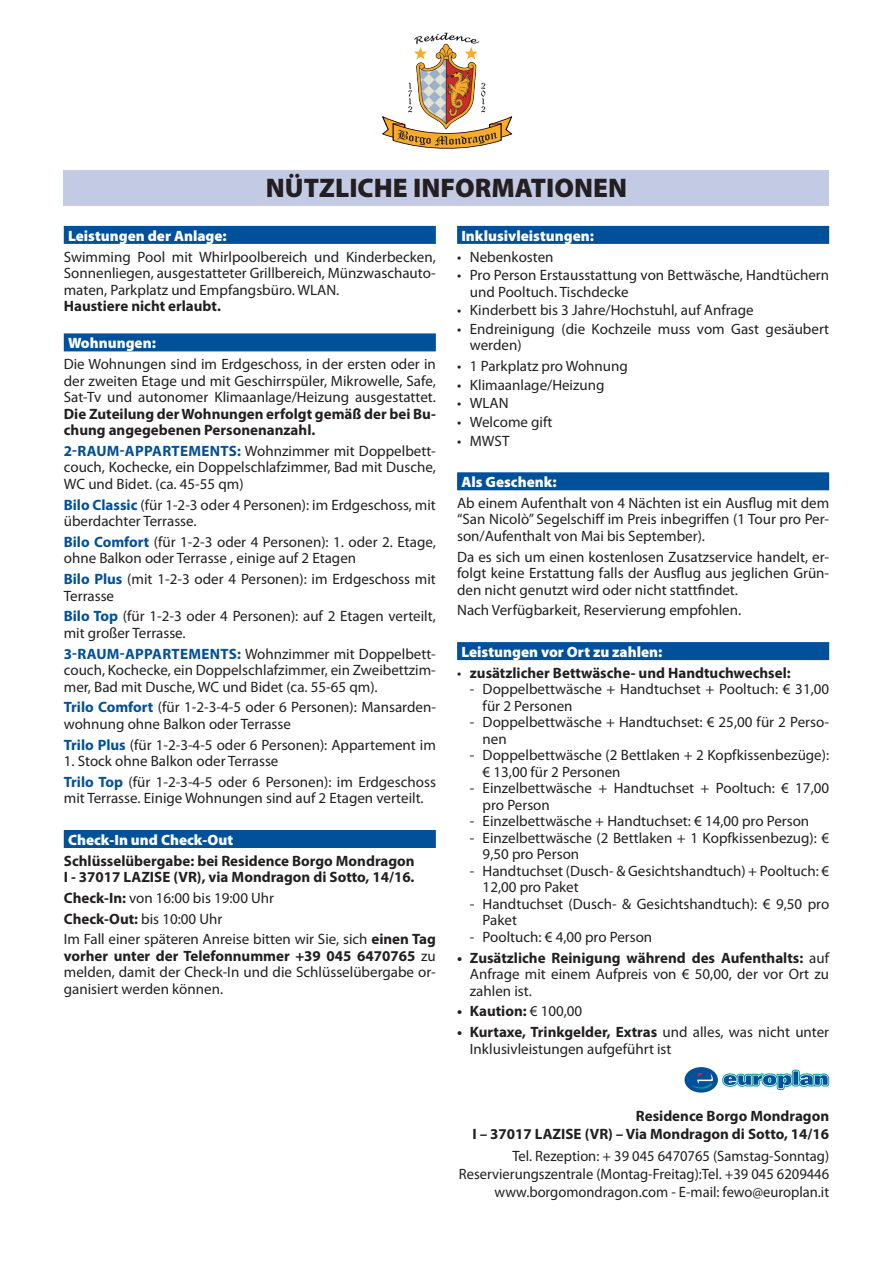
<style>
.page{position:relative;width:893px;height:1263px;background:#fff}
.page>*{position:absolute;margin:0;border:0;box-sizing:border-box;transform-origin:0 0}
.t1{font:900 27px "Myriad Pro";color:#231f20}
.t2{font:15px/16.5px "Myriad Pro";color:#231f20}
.t3{font:700 15px/16.5px "Myriad Pro";color:#231f20}
.t4{font:900 15px "Myriad Pro";color:#fff}
.s1{font-weight:700;color:#01509a}
.s2{font-weight:700}
.s3{font-weight:400}
</style>
<div class="page">
<div style="left:64px;top:226px;width:372px;height:18px;background:#01509a"></div>
<div style="left:64px;top:333px;width:372px;height:18px;background:#01509a"></div>
<div style="left:64px;top:830px;width:372px;height:18px;background:#01509a"></div>
<div style="left:457px;top:226px;width:372px;height:18px;background:#01509a"></div>
<div style="left:457px;top:472px;width:372px;height:18px;background:#01509a"></div>
<div style="left:457px;top:642px;width:372px;height:18px;background:#01509a"></div>
<div style="left:64px;top:170px;width:765px;height:35px;background:#c3cae3"></div>
<div style="left:684px;top:1067px;width:34px;height:25px;background:#01509a;border-radius:50%"></div>
<svg style="left:692px;top:1073px;width:21px;height:16px"></svg>
<svg style="left:792px;top:1070px;width:8px;height:16px"></svg>
<svg style="left:793px;top:1071px;width:6px;height:14px"></svg>
<svg style="left:722px;top:1073px;width:71px;height:17px"></svg>
<div style="left:793px;top:1071px;width:5px;height:14px;background:#01509a"></div>
<svg style="left:799px;top:1073px;width:30px;height:14px"></svg>
<img style="left:409px;top:44px;width:75px;height:39px">
<svg style="left:382px;top:83px;width:131px;height:66px"></svg>
<img style="left:414px;top:32px;width:66px;height:12px">
<svg style="left:465px;top:47px;width:13px;height:13px"></svg>
<svg style="left:414px;top:47px;width:13px;height:13px"></svg>
<h1 class="t1" style="left:266px;top:172px;width:363px">NÜTZLICHE INFORMATIONEN</h1>
<p class="t4" style="left:68px;top:227px;width:160px">Leistungen der Anlage:</p>
<p class="t2" style="left:64px;top:248px;width:374px;text-align:justify">Swimming Pool mit Whirlpoolbereich und Kinderbecken, Sonnenliegen, ausgestatteter Grillbereich, Münzwaschauto&shy;maten, Parkplatz und Empfangsbüro. WLAN.</p>
<p class="t3" style="left:64px;top:297px;width:159px">Haustiere nicht erlaubt.</p>
<p class="t4" style="left:68px;top:335px;width:89px">Wohnungen:</p>
<p class="t2" style="left:64px;top:355px;width:374px;text-align:justify">Die Wohnungen sind im Erdgeschoss, in der ersten oder in der zweiten Etage und mit Geschirrspüler, Mikrowelle, Safe, Sat-Tv und autonomer Klimaanlage/Heizung ausgestattet.</p>
<p class="t3" style="left:64px;top:405px;width:374px">Die Zuteilung der Wohnungen erfolgt gemäß der bei Bu&shy;chung angegebenen Personenanzahl.</p>
<p class="t2" style="left:64px;top:442px;width:374px;text-align:justify"><span class="s1">2-RAUM-APPARTEMENTS:</span> Wohnzimmer mit Doppelbett&shy;couch, Kochecke, ein Doppelschlafzimmer, Bad mit Dusche, WC und Bidet. (ca. 45-55 qm)</p>
<p class="t2" style="left:64px;top:496px;width:374px"><span class="s1">Bilo Classic</span> (für 1-2-3 oder 4 Personen): im Erdgeschoss, mit überdachter Terrasse.</p>
<p class="t2" style="left:64px;top:533px;width:374px"><span class="s1">Bilo Comfort</span> (für 1-2-3 oder 4 Personen): 1. oder 2. Etage, ohne Balkon oder Terrasse , einige auf 2 Etagen</p>
<p class="t2" style="left:64px;top:570px;width:374px"><span class="s1">Bilo Plus</span> (mit 1-2-3 oder 4 Personen): im Erdgeschoss mit<br>Terrasse</p>
<p class="t2" style="left:64px;top:608px;width:374px"><span class="s1">Bilo Top</span> (für 1-2-3 oder 4 Personen): auf 2 Etagen verteilt, mit großer Terrasse.</p>
<p class="t2" style="left:64px;top:645px;width:374px;text-align:justify"><span class="s1">3-RAUM-APPARTEMENTS:</span> Wohnzimmer mit Doppelbett&shy;couch, Kochecke, ein Doppelschlafzimmer, ein Zweibettzim&shy;mer, Bad mit Dusche, WC und Bidet (ca. 55-65 qm).</p>
<p class="t2" style="left:64px;top:699px;width:374px"><span class="s1">Trilo Comfort</span> (für 1-2-3-4-5 oder 6 Personen): Mansarden&shy;wohnung ohne Balkon oder Terrasse</p>
<p class="t2" style="left:64px;top:736px;width:374px"><span class="s1">Trilo Plus</span> (für 1-2-3-4-5 oder 6 Personen): Appartement im</p>
<p class="t2" style="left:64px;top:750px;width:374px;line-height:20.7px">1. Stock ohne Balkon oder Terrasse<br><span class="s1">Trilo Top</span> (für 1-2-3-4-5 oder 6 Personen): im Erdgeschoss</p>
<p class="t2" style="left:64px;top:790px;width:361px">mit Terrasse. Einige Wohnungen sind auf 2 Etagen verteilt.</p>
<p class="t4" style="left:68px;top:831px;width:167px">Check-In und Check-Out</p>
<p class="t3" style="left:64px;top:852px;width:352px">Schlüsselübergabe: bei Residence Borgo Mondragon<br>I - 37017 LAZISE (VR), via Mondragon di Sotto, 14/16.</p>
<p class="t2" style="left:64px;top:887px;width:374px;line-height:20.7px"><span class="s2">Check-In:</span> von 16:00 bis 19:00 Uhr<br><span class="s2">Check-Out:</span> bis 10:00 Uhr<br>Im Fall einer späteren Anreise bitten wir Sie, sich <span class="s2">einen Tag</span></p>
<p class="t2" style="left:64px;top:947px;width:374px;text-align:justify"><span class="s2">vorher unter der Telefonnummer +39 045 6470765</span> zu melden, damit der Check-In und die Schlüsselübergabe or&shy;ganisiert werden können.</p>
<p class="t4" style="left:461px;top:227px;width:134px">Inklusivleistungen:</p>
<p class="t2" style="left:457px;top:248px;width:98px">• Nebenkosten</p>
<p class="t2" style="left:470px;top:267px;width:361px;text-indent:-13px">• Pro Person Erstausstattung von Bettwäsche, Handtüchern und Pooltuch. Tischdecke</p>
<p class="t2" style="left:457px;top:302px;width:298px">• Kinderbett bis 3 Jahre/Hochstuhl, auf Anfrage</p>
<p class="t2" style="left:470px;top:320px;width:361px;text-indent:-13px">• Endreinigung (die Kochzeile muss vom Gast gesäubert werden)</p>
<p class="t2" style="left:457px;top:358px;width:172px">• 1 Parkplatz pro Wohnung</p>
<p class="t2" style="left:457px;top:376px;width:149px">• Klimaanlage/Heizung</p>
<p class="t2" style="left:457px;top:395px;width:53px">• WLAN</p>
<p class="t2" style="left:457px;top:414px;width:97px">• Welcome gift</p>
<p class="t2" style="left:457px;top:432px;width:54px">• MWST</p>
<p class="t4" style="left:461px;top:474px;width:97px">Als Geschenk:</p>
<p class="t2" style="left:457px;top:494px;width:374px;text-align:justify">Ab einem Aufenthalt von 4 Nächten ist ein Ausflug mit dem “San Nicolò” Segelschiff im Preis inbegriffen (1 Tour pro Per&shy;son/Aufenthalt von Mai bis September).</p>
<p class="t2" style="left:457px;top:548px;width:374px;text-align:justify">Da es sich um einen kostenlosen Zusatzservice handelt, er&shy;folgt keine Erstattung falls der Ausflug aus jeglichen Grün&shy;den nicht genutzt wird oder nicht stattfindet.</p>
<p class="t2" style="left:457px;top:602px;width:286px">Nach Verfügbarkeit, Reservierung empfohlen.</p>
<p class="t4" style="left:461px;top:643px;width:203px">Leistungen vor Ort zu zahlen:</p>
<p class="t3" style="left:457px;top:664px;width:335px"><span class="s3">•</span> zusätzlicher Bettwäsche- und Handtuchwechsel:</p>
<p class="t2" style="left:483px;top:681px;width:348px;text-indent:-13px">- Doppelbettwäsche + Handtuchset + Pooltuch: € 31,00 für 2 Personen</p>
<p class="t2" style="left:483px;top:714px;width:348px;text-indent:-13px">- Doppelbettwäsche + Handtuchset: € 25,00 für 2 Perso&shy;nen</p>
<p class="t2" style="left:483px;top:747px;width:348px;text-indent:-13px">- Doppelbettwäsche (2 Bettlaken + 2 Kopfkissenbezüge): € 13,00 für 2 Personen</p>
<p class="t2" style="left:483px;top:780px;width:348px;text-indent:-13px">- Einzelbettwäsche + Handtuchset + Pooltuch: € 17,00 pro Person</p>
<p class="t2" style="left:470px;top:813px;width:341px">- Einzelbettwäsche + Handtuchset: € 14,00 pro Person</p>
<p class="t2" style="left:483px;top:829px;width:348px;text-indent:-13px">- Einzelbettwäsche (2 Bettlaken + 1 Kopfkissenbezug): €<br>9,50 pro Person</p>
<p class="t2" style="left:483px;top:862px;width:348px;text-indent:-13px">- Handtuchset (Dusch- &amp; Gesichtshandtuch) + Pooltuch: €<br>12,00 pro Paket</p>
<p class="t2" style="left:483px;top:895px;width:348px;text-indent:-13px">- Handtuchset (Dusch- &amp; Gesichtshandtuch): € 9,50 pro<br>Paket</p>
<p class="t2" style="left:470px;top:928px;width:184px">- Pooltuch: € 4,00 pro Person</p>
<p class="t2" style="left:470px;top:949px;width:361px;text-align:justify;text-indent:-13px"><span class="s2">• Zusätzliche Reinigung während des Aufenthalts:</span> auf Anfrage mit einem Aufpreis von € 50,00, der vor Ort zu zahlen ist.</p>
<p class="t3" style="left:457px;top:1002px;width:127px">• Kaution: <span class="s3">€ 100,00</span></p>
<p class="t2" style="left:470px;top:1023px;width:361px;text-indent:-13px"><span class="s2">• Kurtaxe, Trinkgelder, Extras</span> und alles, was nicht unter<br>Inklusivleistungen aufgeführt ist</p>
<p class="t3" style="left:472px;top:1106px;width:358px;line-height:18px;text-align:right">Residence Borgo Mondragon<br>I – 37017 LAZISE (VR) – Via Mondragon di Sotto, 14/16</p>
<p class="t2" style="left:459px;top:1146px;width:372px;line-height:18px;text-align:right">Tel. Rezeption: + 39 045 6470765 (Samstag-Sonntag)<br>Reservierungszentrale (Montag-Freitag):Tel. +39 045 6209446 www.borgomondragon.com - E-mail: fewo@europlan.it</p>
</div>
